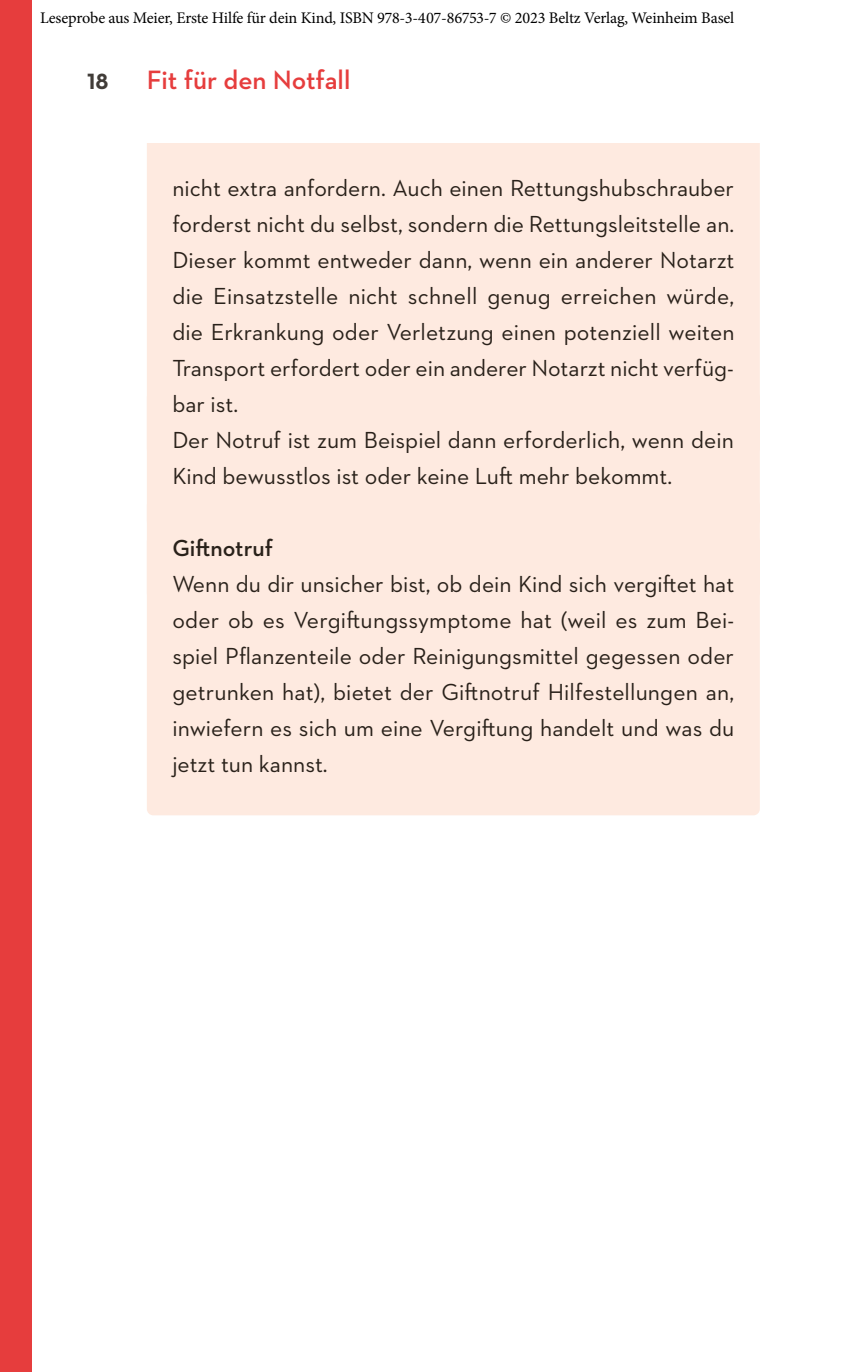
<style>
.page{position:relative;width:862px;height:1372px;background:#fff}
.page>*{position:absolute;margin:0;border:0;box-sizing:border-box;transform-origin:0 0}
.t1{font:600 27px "Neutraface 2 Text";color:#e63d3d}
.t2{font:23.62px/36px "Neutraface 2 Text";color:#29211a}
.t3{font:700 22.5px "Neutraface 2 Text";color:#413c38}
.t4{font:16.2px "Minion Pro";letter-spacing:-.01em;color:#000}
.s1{font-weight:600}
</style>
<div class="page">
<div style="left:0;top:0;width:32px;height:1371px;background:#e63d3d"></div>
<div style="left:147px;top:143px;width:612px;height:252px;background:#feeae0"></div>
<div style="left:147px;top:391px;width:612px;height:136px;background:#feeae0;border-radius:6px"></div>
<div style="left:147px;top:499px;width:612px;height:100px;background:#feeae0;border-radius:6px"></div>
<div style="left:147px;top:535px;width:612px;height:280px;background:#feeae0;border-radius:6px"></div>
<p class="t4" style="left:40px;top:7px;width:695px">Leseprobe aus Meier, Erste Hilfe für dein Kind, ISBN 978-3-407-86753-7 © 2023 Beltz Verlag, Weinheim Basel</p>
<p class="t3" style="left:87px;top:67px;width:23px">18</p>
<p class="t1" style="left:147px;top:63px;width:205px">Fit für den Notfall</p>
<p class="t2" style="left:172px;top:169px;width:563px">nicht extra anfordern. Auch einen Rettungshubschrauber forderst nicht du selbst, sondern die Rettungsleitstelle an.<br>Dieser kommt entweder dann, wenn ein anderer Notarzt die Einsatzstelle nicht schnell genug erreichen würde, die Erkrankung oder Verletzung einen potenziell weiten Transport erfordert oder ein anderer Notarzt nicht verfüg&shy;bar ist.<br>Der Notruf ist zum Beispiel dann erforderlich, wenn dein Kind bewusstlos ist oder keine Luft mehr bekommt.</p>
<p class="t2" style="left:172px;top:529px;width:563px"><span class="s1">Giftnotruf<br></span>Wenn du dir unsicher bist, ob dein Kind sich vergiftet hat oder ob es Vergiftungssymptome hat (weil es zum Bei&shy;spiel Pflanzenteile oder Reinigungsmittel gegessen oder getrunken hat), bietet der Giftnotruf Hilfestellungen an, inwiefern es sich um eine Vergiftung handelt und was du jetzt tun kannst.</p>
</div>
